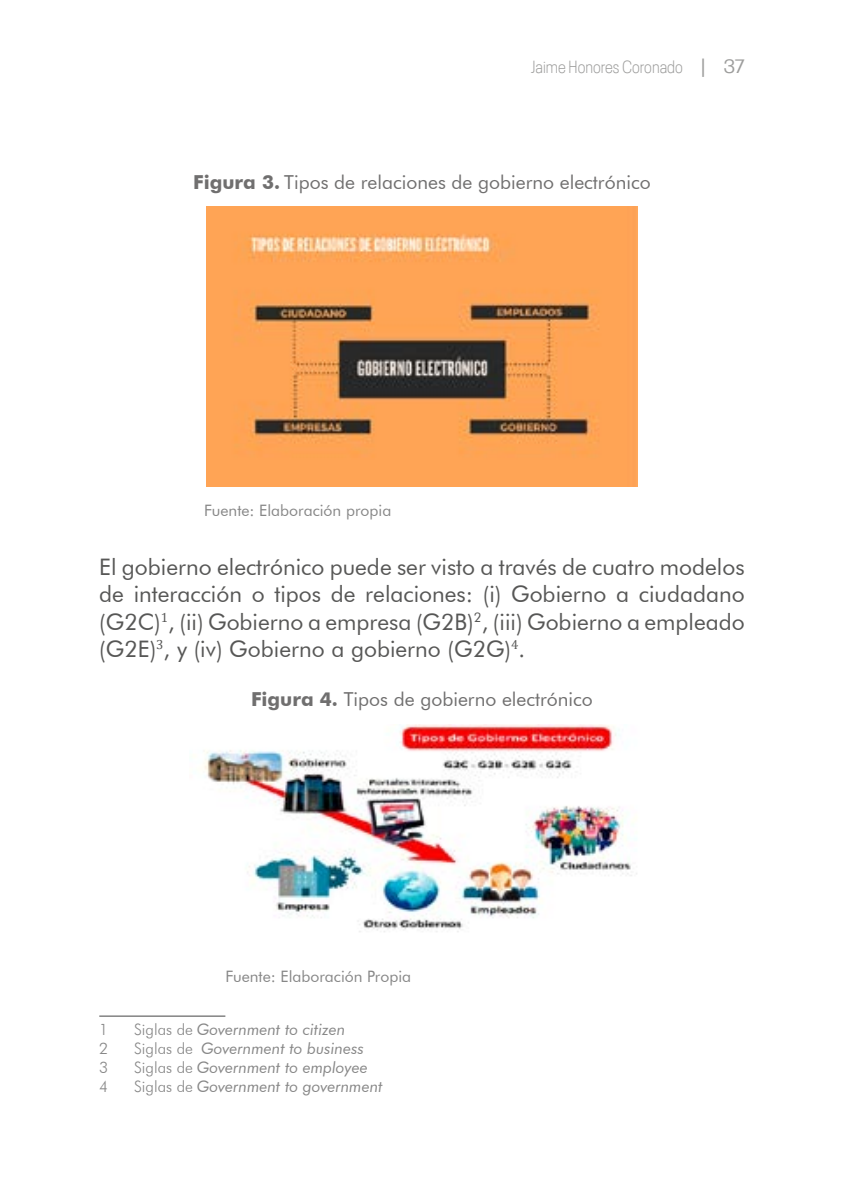
<style>
.page{position:relative;width:844px;height:1191px;background:#fff}
.page>*{position:absolute;margin:0;border:0;box-sizing:border-box;transform-origin:0 0}
.t1{font:22.75px/27.3px "Futura BT";color:#575756;text-align:justify}
.t2{font:19.25px "Futura BT";color:#706f6f}
.t3{font:300 condensed 17.5px "Neue Plak";color:#9d9d9c}
.t4{font:italic 15.75px "Futura BT";color:#878787}
.t5{font:15.75px "Futura BT";color:#878787}
.t6{font:300 15.75px "Futura BT";color:#878787}
.s1{font-weight:400;font-stretch:normal;font-size:19.25px}
.s2{font-weight:700}
.s3{font-weight:300;font-style:normal}
</style>
<div class="page">
<img style="left:207px;top:207px;width:430px;height:279px">
<img style="left:203px;top:724px;width:434px;height:208px">
<hr style="left:99px;top:1015px;width:126px;height:1px;background:#444">
<p class="t3" style="left:531px;top:54px;width:215px">Jaime Honores Coronado <span class="s1">| 37</span></p>
<p class="t2" style="left:193px;top:170px;width:459px"><span class="s2">Figura 3.</span> Tipos de relaciones de gobierno electrónico</p>
<p class="t5" style="left:204px;top:500px;width:189px">Fuente: Elaboración propia</p>
<p class="t1" style="left:99px;top:553px;width:646px">El gobierno electrónico puede ser visto a través de cuatro modelos de interacción o tipos de relaciones: (i) Gobierno a ciudadano (G2C)<sup>1</sup>, (ii) Gobierno a empresa (G2B)<sup>2</sup>, (iii) Gobierno a empleado (G2E)<sup>3</sup>, y (iv) Gobierno a gobierno (G2G)<sup>4</sup>.</p>
<p class="t2" style="left:251px;top:687px;width:343px"><span class="s2">Figura 4.</span> Tipos de gobierno electrónico</p>
<p class="t5" style="left:225px;top:967px;width:187px">Fuente: Elaboración Propia</p>
<p class="t6" style="left:99px;top:1019px;width:11px">1</p>
<p class="t4" style="left:134px;top:1019px;width:213px"><span class="s3">Siglas de</span> Government to citizen</p>
<p class="t6" style="left:99px;top:1038px;width:11px">2</p>
<p class="t4" style="left:134px;top:1038px;width:231px"><span class="s3">Siglas de</span> Government to business</p>
<p class="t6" style="left:99px;top:1057px;width:11px">3</p>
<p class="t4" style="left:134px;top:1057px;width:235px"><span class="s3">Siglas de</span> Government to employee</p>
<p class="t6" style="left:99px;top:1076px;width:11px">4</p>
<p class="t4" style="left:134px;top:1076px;width:250px"><span class="s3">Siglas de</span> Government to government</p>
</div>
